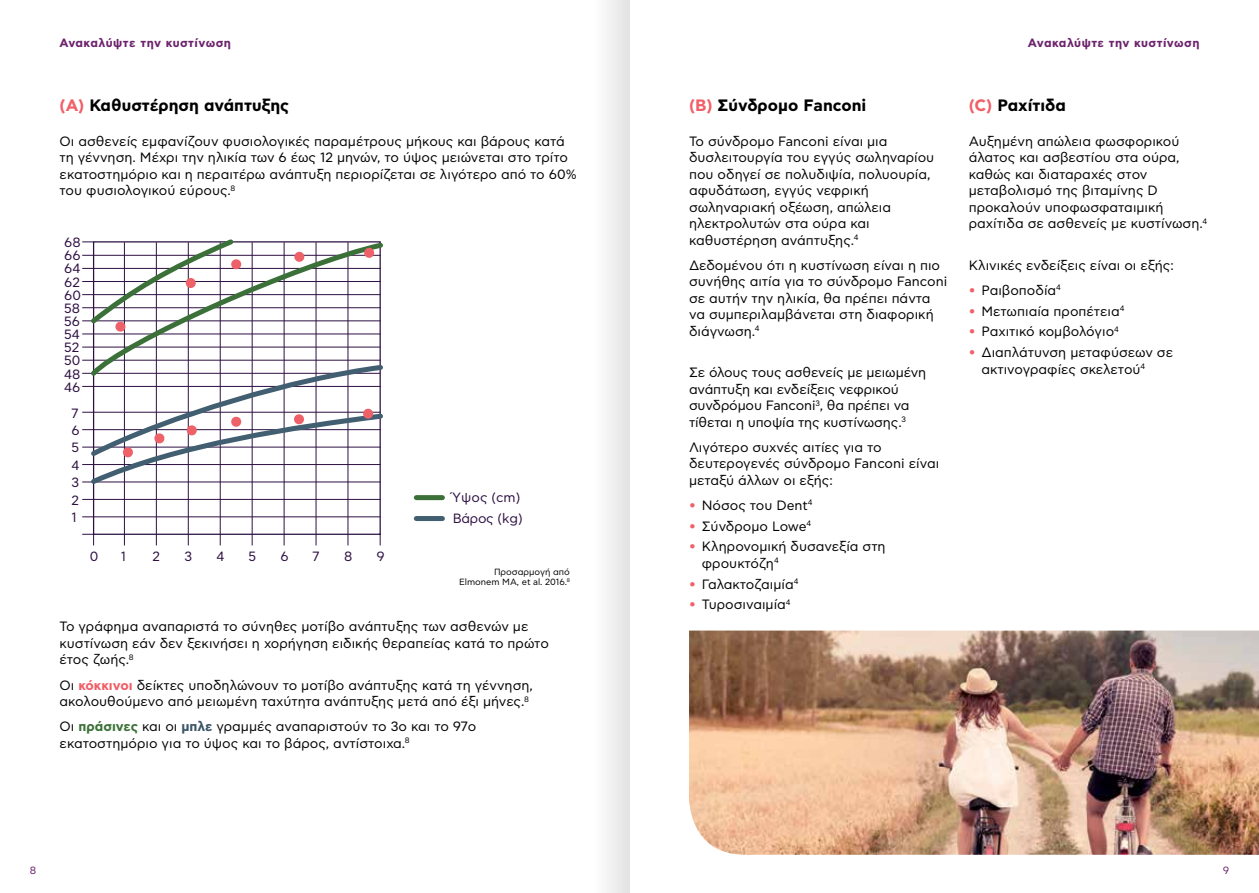
<style>
.page{position:relative;width:1259px;height:893px;background:#fff}
.page>*{position:absolute;margin:0;border:0;box-sizing:border-box;transform-origin:0 0}
.t1{font:700 16.5px "Asty CF Std";color:#000}
.t2{font:13.5px/16.5px "Asty CF Std";color:#000}
.t3{font:13.35px/13.2px "Asty CF Std";color:#2d1042;text-align:justify}
.t4{font:700 12px "Asty CF Std";letter-spacing:.04em;color:#6c236c}
.t5{font:10.5px "Asty CF Std";color:#6c236c}
.t6{font:9px/10.8px "Asty CF Std";color:#000;text-align:right}
.s1{color:#f15f68}
.s2{font-weight:700;color:#f15f68}
.s3{font-weight:700;color:#3d7239}
.s4{font-weight:700;color:#3a5567}
</style>
<div class="page">
<hr style="left:124px;top:242px;width:1px;height:292px;background:#2d1042">
<hr style="left:156px;top:242px;width:1px;height:292px;background:#2d1042">
<hr style="left:188px;top:242px;width:1px;height:292px;background:#2d1042">
<hr style="left:220px;top:242px;width:1px;height:292px;background:#2d1042">
<hr style="left:252px;top:242px;width:1px;height:292px;background:#2d1042">
<hr style="left:284px;top:242px;width:1px;height:292px;background:#2d1042">
<hr style="left:316px;top:242px;width:1px;height:292px;background:#2d1042">
<hr style="left:348px;top:242px;width:1px;height:292px;background:#2d1042">
<hr style="left:94px;top:499px;width:286px;height:1px;background:#2d1042">
<hr style="left:94px;top:517px;width:286px;height:1px;background:#2d1042">
<svg style="left:82px;top:534px;width:12px;height:11px"></svg>
<svg style="left:82px;top:239px;width:301px;height:249px"></svg>
<div style="left:364px;top:248px;width:10px;height:10px;border:5px solid #ee6168;border-radius:50%"></div>
<div style="left:416px;top:495px;width:26px;height:5px;background:#3b7138"></div>
<div style="left:416px;top:516px;width:26px;height:5px;background:#425e71"></div>
<img style="left:689px;top:631px;width:570px;height:224px">
<div style="left:593px;top:0;width:36px;height:893px;background:linear-gradient(to right,#fff,#e4e4e4)"></div>
<p class="t4" style="left:60px;top:36px;width:173px">Ανακαλύψτε την κυστίνωση</p>
<p class="t4" style="left:1028px;top:36px;width:173px">Ανακαλύψτε την κυστίνωση</p>
<p class="t1" style="left:60px;top:96px;width:231px"><span class="s1">(A)</span> Καθυστέρηση ανάπτυξης</p>
<p class="t1" style="left:689px;top:96px;width:179px"><span class="s1">(B)</span> Σύνδρομο Fanconi</p>
<p class="t1" style="left:968px;top:96px;width:99px"><span class="s1">(C)</span> Ραχίτιδα</p>
<p class="t2" style="left:689px;top:133px;width:247px">Το σύνδρομο Fanconi είναι μια δυσλειτουργία του εγγύς σωληναρίου που οδηγεί σε πολυδιψία, πολυουρία, αφυδάτωση, εγγύς νεφρική σωληναριακή οξέωση, απώλεια ηλεκτρολυτών στα ούρα και καθυστέρηση ανάπτυξης.<sup>4</sup></p>
<p class="t2" style="left:689px;top:257px;width:260px">Δεδομένου ότι η κυστίνωση είναι η πιο συνήθης αιτία για το σύνδρομο Fanconi σε αυτήν την ηλικία, θα πρέπει πάντα να συμπεριλαμβάνεται στη διαφορική διάγνωση.<sup>4</sup></p>
<p class="t2" style="left:689px;top:365px;width:239px">Σε όλους τους ασθενείς με μειωμένη ανάπτυξη και ενδείξεις νεφρικού συνδρόμου Fanconi<sup>3</sup>, θα πρέπει να τίθεται η υποψία της κυστίνωσης.<sup>3</sup></p>
<p class="t2" style="left:689px;top:439px;width:252px">Λιγότερο συχνές αιτίες για το δευτερογενές σύνδρομο Fanconi είναι μεταξύ άλλων οι εξής:</p>
<p class="t2" style="left:689px;top:497px;width:125px"><span class="s1">•</span> Νόσος του Dent<sup>4</sup></p>
<p class="t2" style="left:689px;top:518px;width:124px"><span class="s1">•</span> Σύνδρομο Lowe<sup>4</sup></p>
<p class="t2" style="left:702px;top:539px;width:185px;text-indent:-13px"><span class="s1">•</span> Κληρονομική δυσανεξία στη φρουκτόζη<sup>4</sup></p>
<p class="t2" style="left:689px;top:576px;width:111px"><span class="s1">•</span> Γαλακτοζαιμία<sup>4</sup></p>
<p class="t2" style="left:689px;top:597px;width:103px"><span class="s1">•</span> Τυροσιναιµία<sup>4</sup></p>
<p class="t2" style="left:60px;top:133px;width:518px">Οι ασθενείς εμφανίζουν φυσιολογικές παραμέτρους μήκους και βάρους κατά τη γέννηση. Μέχρι την ηλικία των 6 έως 12 μηνών, το ύψος μειώνεται στο τρίτο εκατοστημόριο και η περαιτέρω ανάπτυξη περιορίζεται σε λιγότερο από το 60% του φυσιολογικού εύρους.<sup>8</sup></p>
<p class="t2" style="left:968px;top:133px;width:240px">Αυξημένη απώλεια φωσφορικού άλατος και ασβεστίου στα ούρα, καθώς και διαταραχές στον μεταβολισμό της βιταμίνης D προκαλούν υποφωσφαταιμική ραχίτιδα σε ασθενείς με κυστίνωση.<sup>4</sup></p>
<p class="t2" style="left:968px;top:257px;width:207px">Κλινικές ενδείξεις είναι οι εξής:</p>
<p class="t2" style="left:968px;top:282px;width:94px"><span class="s1">•</span> Ραιβοποδία<sup>4</sup></p>
<p class="t2" style="left:968px;top:303px;width:157px"><span class="s1">•</span> Μετωπιαία προπέτεια<sup>4</sup></p>
<p class="t2" style="left:968px;top:324px;width:152px"><span class="s1">•</span> Ραχιτικό κομβολόγιο<sup>4</sup></p>
<p class="t2" style="left:981px;top:345px;width:193px;text-indent:-13px"><span class="s1">•</span> Διαπλάτυνση μεταφύσεων σε ακτινογραφίες σκελετού<sup>4</sup></p>
<p class="t3" style="left:64px;top:236px;width:18px">68<br>66<br>64<br>62<br>60<br>58<br>56<br>54<br>52<br>50<br>48<br>46</p>
<p class="t3" style="left:72px;top:405px;width:10px;line-height:17.4px">7<br>6<br>5<br>4<br>3<br>2<br>1</p>
<p class="t3" style="left:452px;top:488px;width:72px;line-height:20.9px">Ύψος (cm)<br>Βάρος (kg)</p>
<p class="t3" style="left:90px;top:550px;width:10px">0</p>
<p class="t3" style="left:121px;top:550px;width:7px">1</p>
<p class="t3" style="left:153px;top:550px;width:9px">2</p>
<p class="t3" style="left:185px;top:550px;width:9px">3</p>
<p class="t3" style="left:216px;top:550px;width:10px">4</p>
<p class="t3" style="left:248px;top:550px;width:9px">5</p>
<p class="t3" style="left:280px;top:550px;width:10px">6</p>
<p class="t3" style="left:312px;top:550px;width:8px">7</p>
<p class="t3" style="left:344px;top:550px;width:10px">8</p>
<p class="t3" style="left:376px;top:550px;width:10px">9</p>
<p class="t6" style="left:459px;top:566px;width:112px">Προσαρμογή από<br>Elmonem MA, et al. 2016.<sup>8</sup></p>
<p class="t2" style="left:60px;top:619px;width:491px">Το γράφημα αναπαριστά το σύνηθες μοτίβο ανάπτυξης των ασθενών με κυστίνωση εάν δεν ξεκινήσει η χορήγηση ειδικής θεραπείας κατά το πρώτο έτος ζωής.<sup>8</sup></p>
<p class="t2" style="left:60px;top:677px;width:475px">Οι <span class="s2">κόκκινοι</span> δείκτες υποδηλώνουν το μοτίβο ανάπτυξης κατά τη γέννηση, ακολουθούμενο από μειωμένη ταχύτητα ανάπτυξης μετά από έξι μήνες.<sup>8</sup></p>
<p class="t2" style="left:60px;top:718px;width:418px">Οι <span class="s3">πράσινες</span> και οι <span class="s4">μπλε</span> γραμμές αναπαριστούν το 3ο και το 97ο εκατοστημόριο για το ύψος και το βάρος, αντίστοιχα.<sup>8</sup></p>
<p class="t5" style="left:30px;top:864px;width:8px">8</p>
<p class="t5" style="left:1222px;top:864px;width:8px">9</p>
</div>
